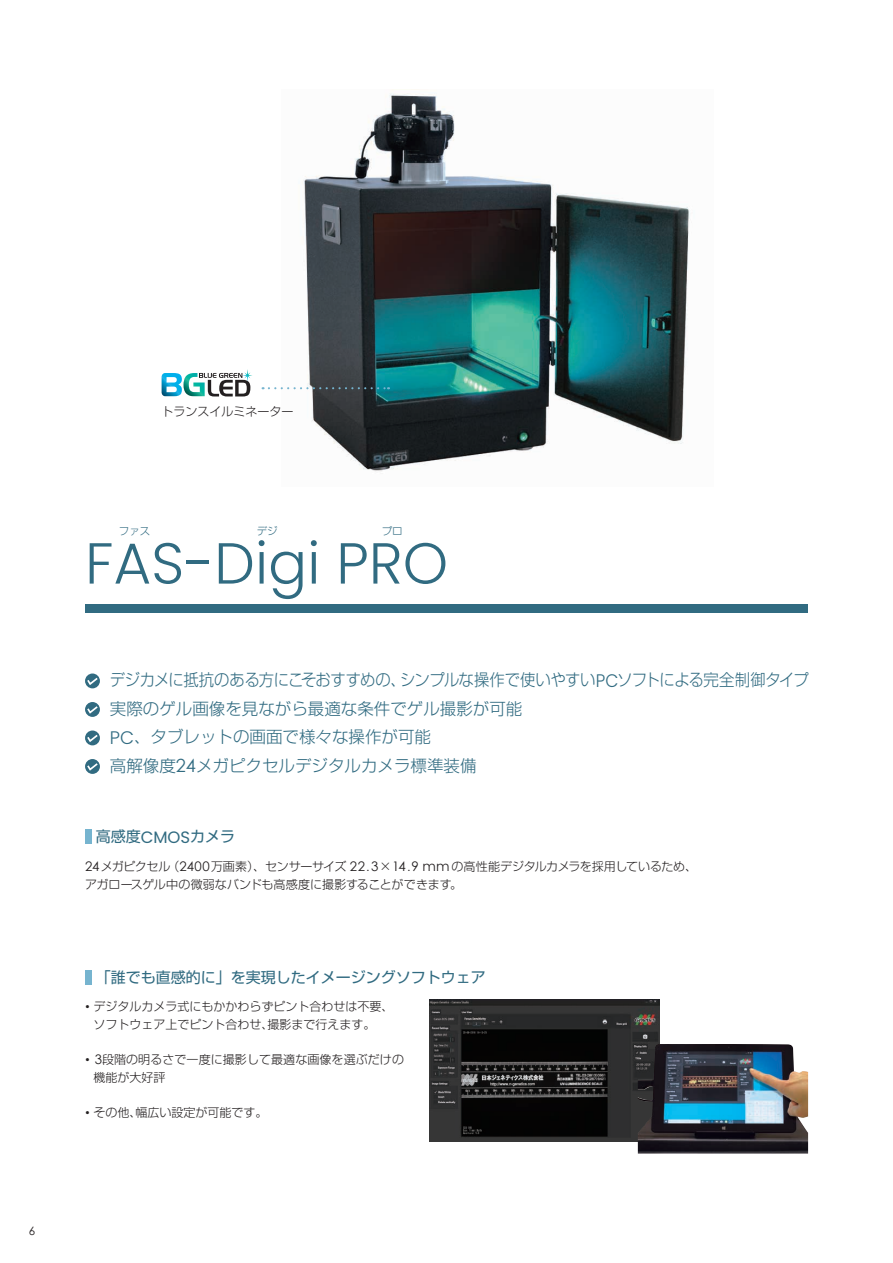
<style>
.page{position:relative;width:893px;height:1263px;background:#fff}
.page>*{position:absolute;margin:0;border:0;box-sizing:border-box;transform-origin:0 0}
.t1{font:300 57.75px "Poppins";color:#316b81}
.t2{font:300 16.5px "Shin Go Pro";color:#316b81}
.t3{font:300 16.5px "Shin Go Pro";letter-spacing:-.025em;color:#316b81;scale:.93 1}
.t4{font:15px "Shin Go Pro";color:#316b81}
.ノーマル{font:300 12px/18px "Shin Go Pro";color:#231f20}
.ノーマル-2{font:300 12px "Shin Go Pro";letter-spacing:-.03em;color:#231f20}
.t5{font:11.55px "Century Gothic";color:#231f20}
.t6{font:300 10.5px "Shin Go Pro";color:#316b81}
.s1{font-family:"Poppins";font-size:18.15px}
.s2{font-family:"Century Gothic";font-weight:400;font-size:18.15px}
.s3{font-family:"Poppins";font-size:16.5px}
.s4{font-family:"Century Gothic";font-weight:400;font-size:13.2px}
.s5{font-family:"Poppins";font-size:13.2px}
</style>
<div class="page">
<img style="left:282px;top:89px;width:408px;height:383px">
<svg style="left:85px;top:673px;width:15px;height:15px"></svg>
<svg style="left:86px;top:676px;width:14px;height:10px"></svg>
<svg style="left:85px;top:702px;width:15px;height:15px"></svg>
<svg style="left:86px;top:704px;width:14px;height:11px"></svg>
<svg style="left:85px;top:730px;width:15px;height:15px"></svg>
<svg style="left:86px;top:733px;width:14px;height:10px"></svg>
<svg style="left:85px;top:759px;width:15px;height:15px"></svg>
<svg style="left:86px;top:761px;width:14px;height:11px"></svg>
<svg style="left:162px;top:369px;width:90px;height:27px"></svg>
<svg style="left:263px;top:387px;width:126px;height:2px"></svg>
<div style="left:85px;top:604px;width:723px;height:8px;background:#316b81"></div>
<div style="left:85px;top:829px;width:6px;height:15px;background:#76b4cf"></div>
<div style="left:85px;top:970px;width:6px;height:14px;background:#76b4cf"></div>
<img style="left:429px;top:999px;width:231px;height:142px">
<img style="left:638px;top:1044px;width:170px;height:110px">
<p class="t5" style="left:29px;top:1224px;width:8px">6</p>
<p class="ノーマル" style="left:162px;top:401px;width:133px">トランスイルミネーター</p>
<p class="t6" style="left:119px;top:522px;width:33px">ファス</p>
<p class="t6" style="left:257px;top:522px;width:22px">デジ</p>
<p class="t6" style="left:382px;top:522px;width:22px">プロ</p>
<p class="t1" style="left:85px;top:530px;width:365px">FAS-Digi PRO</p>
<p class="t3" style="left:110px;top:667px;width:753px">デジカメに抵抗のある方にこそおすすめの、シンプルな操作で使いやすい<span class="s1">PC</span>ソフトによる完全制御タイプ</p>
<p class="t2" style="left:110px;top:695px;width:414px">実際のゲル画像を見ながら最適な条件でゲル撮影が可能</p>
<p class="t2" style="left:110px;top:724px;width:323px"><span class="s1">PC</span>、タブレットの画面で様々な操作が可能</p>
<p class="t2" style="left:110px;top:752px;width:368px">高解像度<span class="s2">24</span>メガピクセルデジタルカメラ標準装備</p>
<p class="t4" style="left:96px;top:824px;width:141px">高感度<span class="s3">CMOS</span>カメラ</p>
<p class="ノーマル-2" style="left:85px;top:856px;width:613px"><span class="s4">24</span>メガピクセル（<span class="s4">2400</span>万画素）、センサーサイズ <span class="s4">22</span> <span class="s5">.</span> <span class="s4">3</span>×<span class="s4">14</span> <span class="s5">.</span><span class="s4">9</span> <span class="s5">mm</span>の高性能デジタルカメラを採用しているため、</p>
<p class="ノーマル" style="left:85px;top:873px;width:379px">アガロースゲル中の微弱なバンドも高感度に撮影することができます。</p>
<p class="t4" style="left:96px;top:965px;width:392px">「誰でも直感的に」を実現したイメージングソフトウェア</p>
<p class="ノーマル" style="left:85px;top:996px;width:310px"><span class="s5">•</span> デジタルカメラ式にもかかわらずピント合わせは不要、</p>
<p class="ノーマル" style="left:94px;top:1014px;width:283px">ソフトウェア上でピント合わせ、撮影まで行えます。</p>
<p class="ノーマル" style="left:94px;top:1049px;width:312px;text-indent:-9px"><span class="s5">•</span> <span class="s4">3</span>段階の明るさで一度に撮影して最適な画像を選ぶだけの機能が大好評</p>
<p class="ノーマル" style="left:85px;top:1102px;width:184px"><span class="s5">•</span> その他、幅広い設定が可能です。</p>
</div>
